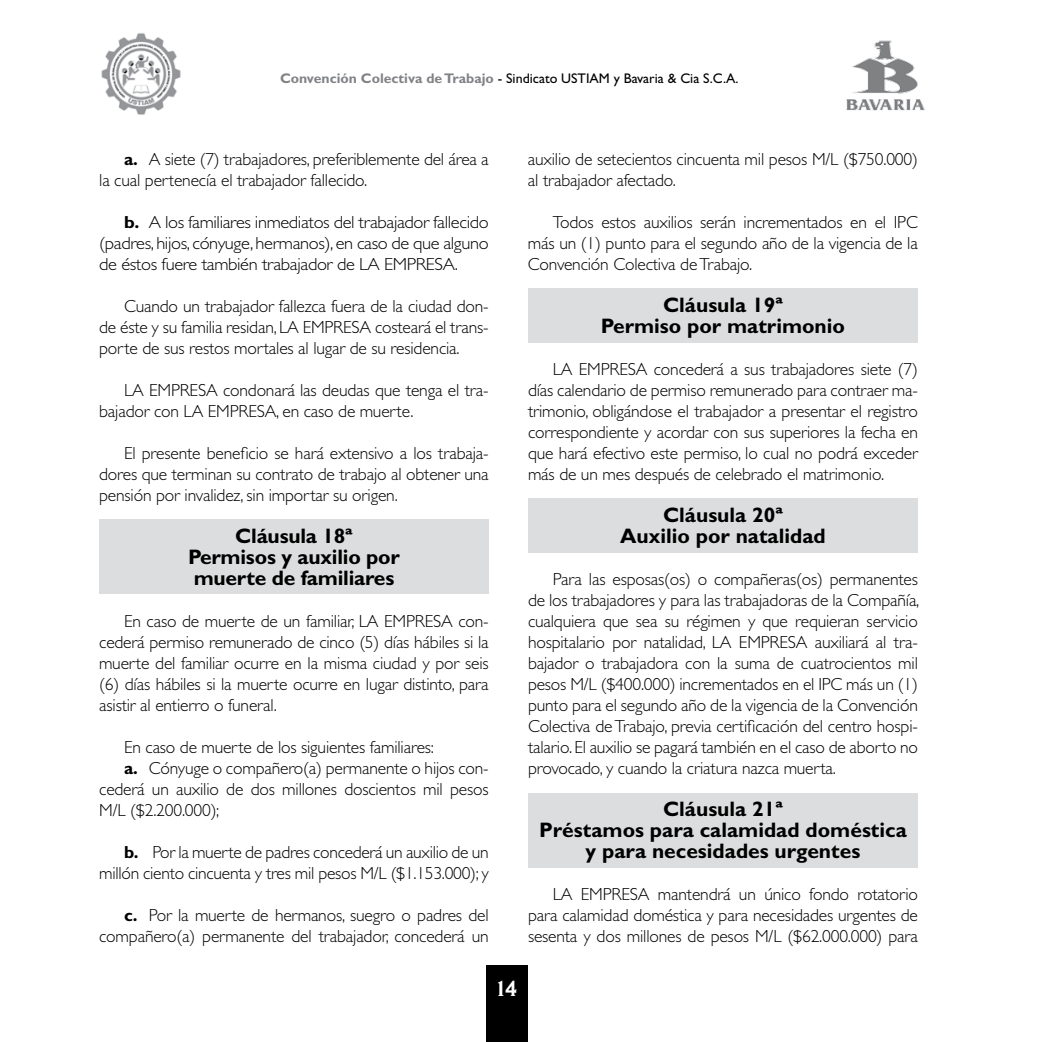
<style>
.page{position:relative;width:1042px;height:1042px;background:#fff}
.page>*{position:absolute;margin:0;border:0;box-sizing:border-box;transform-origin:0 0}
.t1{font:700 21px/21px "Gill Sans";color:#000;text-align:center}
.t2{font:700 21px "Cantoria";color:#fff}
.t3{font:300 17.5px/21px "Gill Sans";letter-spacing:-.01em;color:#000;text-align:justify}
.t4{font:300 17.5px/21px "Gill Sans";letter-spacing:-.01em;color:#000;text-align:justify;scale:1.05 1}
.t5{font:14px "Gill Sans";color:#000}
.s1{font-weight:700;color:#808285}
.s2{font-weight:700}
</style>
<div class="page">
<img style="left:846px;top:40px;width:79px;height:71px">
<img style="left:101px;top:33px;width:80px;height:82px">
<div style="left:486px;top:966px;width:42px;height:76px;background:#000"></div>
<div style="left:528px;top:289px;width:390px;height:54px;background:#dcddde"></div>
<div style="left:528px;top:498px;width:390px;height:55px;background:#dcddde"></div>
<div style="left:528px;top:793px;width:389px;height:75px;background:#dcddde"></div>
<div style="left:99px;top:519px;width:390px;height:75px;background:#dcddde"></div>
<p class="t5" style="left:280px;top:70px;width:460px"><span class="s1">Convención Colectiva de Trabajo</span> - Sindicato USTIAM y Bavaria &amp; Cia S.C.A.</p>
<p class="t3" style="left:99px;top:149px;width:391px;text-indent:25px"><span class="s2">a.</span> A siete (7) trabajadores, preferiblemente del área a la cual pertenecía el trabajador fallecido.</p>
<p class="t4" style="left:99px;top:212px;width:372px;text-indent:25px"><span class="s2">b.</span> A los familiares inmediatos del trabajador fallecido (padres, hijos, cónyuge, hermanos), en caso de que alguno de éstos fuere también trabajador de LA EMPRESA.</p>
<p class="t3" style="left:99px;top:296px;width:391px;text-indent:25px">Cuando un trabajador fallezca fuera de la ciudad don&shy;de éste y su familia residan, LA EMPRESA costeará el trans&shy;porte de sus restos mortales al lugar de su residencia.</p>
<p class="t3" style="left:99px;top:380px;width:391px;text-indent:25px">LA EMPRESA condonará las deudas que tenga el tra&shy;bajador con LA EMPRESA, en caso de muerte.</p>
<p class="t3" style="left:99px;top:443px;width:391px;text-indent:25px">El presente beneficio se hará extensivo a los trabaja&shy;dores que terminan su contrato de trabajo al obtener una pensión por invalidez, sin importar su origen.</p>
<p class="t1" style="left:188px;top:525px;width:213px">Cláusula 18ª<br>Permisos y auxilio por muerte de familiares</p>
<p class="t3" style="left:99px;top:611px;width:391px;text-indent:25px">En caso de muerte de un familiar, LA EMPRESA con&shy;cederá permiso remunerado de cinco (5) días hábiles si la muerte del familiar ocurre en la misma ciudad y por seis (6) días hábiles si la muerte ocurre en lugar distinto, para asistir al entierro o funeral.</p>
<p class="t3" style="left:124px;top:737px;width:311px">En caso de muerte de los siguientes familiares:</p>
<p class="t3" style="left:124px;top:758px;width:366px"><span class="s2">a.</span> Cónyuge o compañero(a) permanente o hijos con-</p>
<p class="t3" style="left:99px;top:779px;width:391px">cederá un auxilio de dos millones doscientos mil pesos</p>
<p class="t3" style="left:99px;top:800px;width:122px">M/L ($2.200.000);</p>
<p class="t3" style="left:99px;top:842px;width:391px;text-align:right"><span class="s2">b.</span> Por la muerte de padres concederá un auxilio de un millón ciento cincuenta y tres mil pesos M/L ($1.153.000); y</p>
<p class="t3" style="left:99px;top:905px;width:391px;text-align:right"><span class="s2">c.</span> Por la muerte de hermanos, suegro o padres del compañero(a) permanente del trabajador, concederá un</p>
<p class="t3" style="left:528px;top:149px;width:391px">auxilio de setecientos cincuenta mil pesos M/L ($750.000) al trabajador afectado.</p>
<p class="t3" style="left:528px;top:212px;width:391px;text-indent:25px">Todos estos auxilios serán incrementados en el IPC más un (1) punto para el segundo año de la vigencia de la Convención Colectiva de Trabajo.</p>
<p class="t1" style="left:601px;top:294px;width:246px">Cláusula 19ª<br>Permiso por matrimonio</p>
<p class="t3" style="left:528px;top:359px;width:391px;text-indent:25px">LA EMPRESA concederá a sus trabajadores siete (7) días calendario de permiso remunerado para contraer ma&shy;trimonio, obligándose el trabajador a presentar el registro correspondiente y acordar con sus superiores la fecha en que hará efectivo este permiso, lo cual no podrá exceder más de un mes después de celebrado el matrimonio.</p>
<p class="t1" style="left:620px;top:504px;width:207px">Cláusula 20ª<br>Auxilio por natalidad</p>
<p class="t3" style="left:528px;top:569px;width:393px;text-indent:25px">Para las esposas(os) o compañeras(os) permanentes de los trabajadores y para las trabajadoras de la Compañía, cualquiera que sea su régimen y que requieran servicio hospitalario por natalidad, LA EMPRESA auxiliará al tra&shy;bajador o trabajadora con la suma de cuatrocientos mil pesos M/L ($400.000) incrementados en el IPC más un (1) punto para el segundo año de la vigencia de la Convención Colectiva de Trabajo, previa certificación del centro hospi&shy;talario. El auxilio se pagará también en el caso de aborto no provocado, y cuando la criatura nazca muerta.</p>
<p class="t1" style="left:539px;top:798px;width:369px">Cláusula 21ª<br>Préstamos para calamidad doméstica y para necesidades urgentes</p>
<p class="t3" style="left:528px;top:884px;width:391px;text-indent:25px">LA EMPRESA mantendrá un único fondo rotatorio para calamidad doméstica y para necesidades urgentes de sesenta y dos millones de pesos M/L ($62.000.000) para</p>
<p class="t2" style="left:496px;top:976px;width:22px">14</p>
</div>
